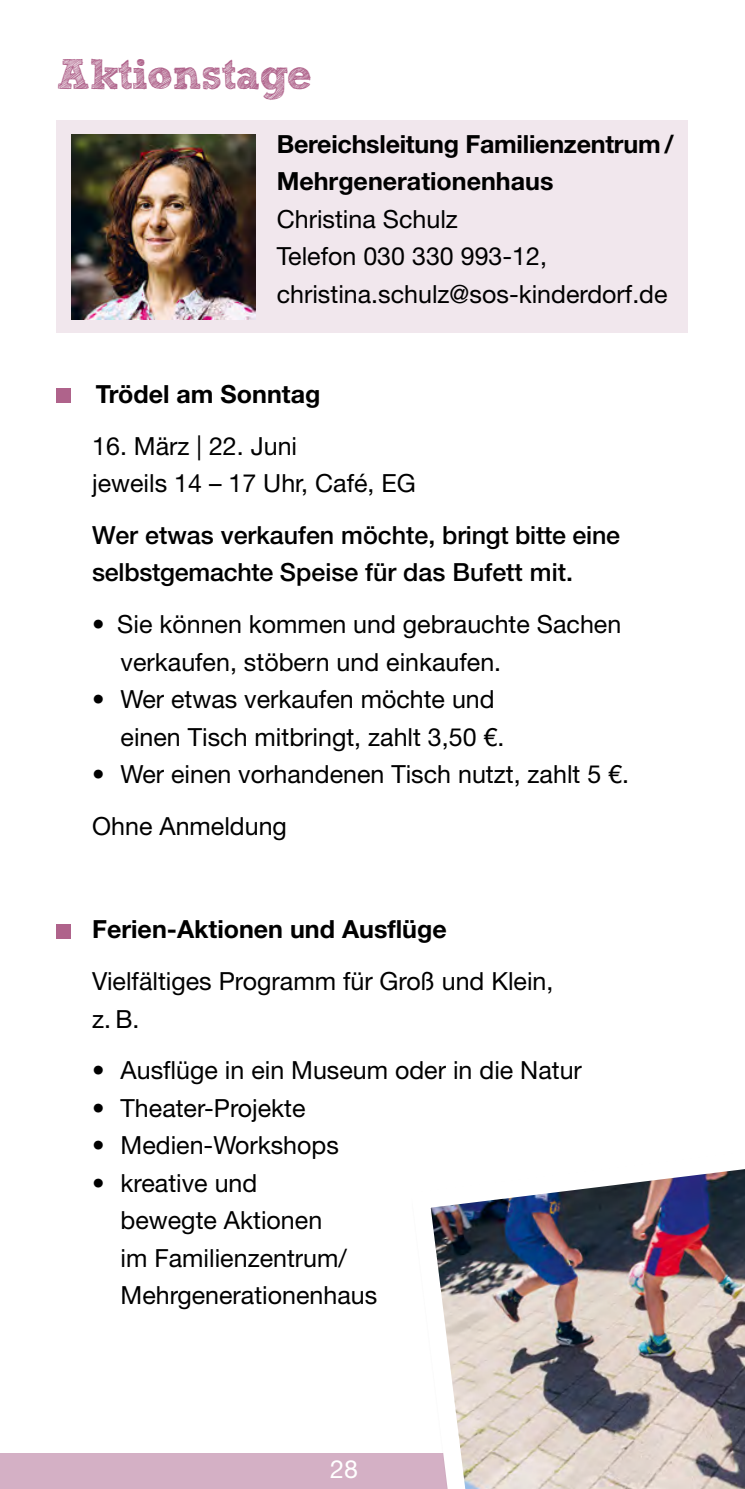
<style>
.page{position:relative;width:745px;height:1489px;background:#fff}
.page>*{position:absolute;margin:0;border:0;box-sizing:border-box;transform-origin:0 0}
.t1{font:700 42.5px "Sketch Block";letter-spacing:-.02em;color:#af638b}
.t2{font:25px/37.5px "Helvetica Neue LT Pro";color:#000}
.t3{font:700 25px/37.5px "Helvetica Neue LT Pro";color:#000}
.t4{font:500 25px/37.5px "Helvetica Neue LT Pro";color:#000}
.t5{font:25px "Helvetica Neue LT Pro";color:#fff}
</style>
<div class="page">
<div style="left:0;top:1453px;width:744px;height:35px;background:#d4b0c5"></div>
<div style="left:57px;top:389px;width:14px;height:14px;background:#af638b"></div>
<div style="left:57px;top:924px;width:14px;height:14px;background:#af638b"></div>
<img style="left:430px;top:1169px;width:314px;height:319px">
<div style="left:57px;top:120px;width:630px;height:213px;background:#f1e7ed"></div>
<img style="left:71px;top:135px;width:184px;height:184px">
<h1 class="t1" style="left:57px;top:48px;width:257px">Aktionstage</h1>
<p class="t3" style="left:276px;top:124px;width:398px">Bereichsleitung Familienzentrum /<br>Mehrgenerationenhaus</p>
<p class="t2" style="left:276px;top:199px;width:392px">Christina Schulz<br>Telefon 030 330 993-12, christina.schulz@sos-kinderdorf.de</p>
<p class="t3" style="left:96px;top:375px;width:226px">Trödel am Sonntag</p>
<p class="t2" style="left:92px;top:426px;width:325px">16. März | 22. Juni<br>jeweils 14 – 17 Uhr, Café, EG</p>
<p class="t4" style="left:92px;top:516px;width:529px">Wer etwas verkaufen möchte, bringt bitte eine selbstgemachte Speise für das Bufett mit.</p>
<p class="t2" style="left:120px;top:605px;width:502px;text-indent:-28px">• Sie können kommen und gebrauchte Sachen verkaufen, stöbern und einkaufen.</p>
<p class="t2" style="left:120px;top:680px;width:385px;text-indent:-28px">• Wer etwas verkaufen möchte und einen Tisch mitbringt, zahlt 3,50 €.</p>
<p class="t2" style="left:92px;top:747px;width:538px;line-height:51.8px">• Wer einen vorhandenen Tisch nutzt, zahlt 5 €.<br>Ohne Anmeldung</p>
<p class="t3" style="left:92px;top:910px;width:356px">Ferien-Aktionen und Ausflüge</p>
<p class="t2" style="left:92px;top:961px;width:462px">Vielfältiges Programm für Groß und Klein, z. B.</p>
<p class="t2" style="left:92px;top:1050px;width:491px">• Ausflüge in ein Museum oder in die Natur</p>
<p class="t2" style="left:92px;top:1088px;width:215px">• Theater-Projekte</p>
<p class="t2" style="left:92px;top:1125px;width:248px">• Medien-Workshops</p>
<p class="t2" style="left:120px;top:1163px;width:258px;text-indent:-28px">• kreative und<br>bewegte Aktionen<br>im Familienzentrum/<br>Mehrgenerationenhaus</p>
<p class="t5" style="left:330px;top:1453px;width:29px">28</p>
</div>
